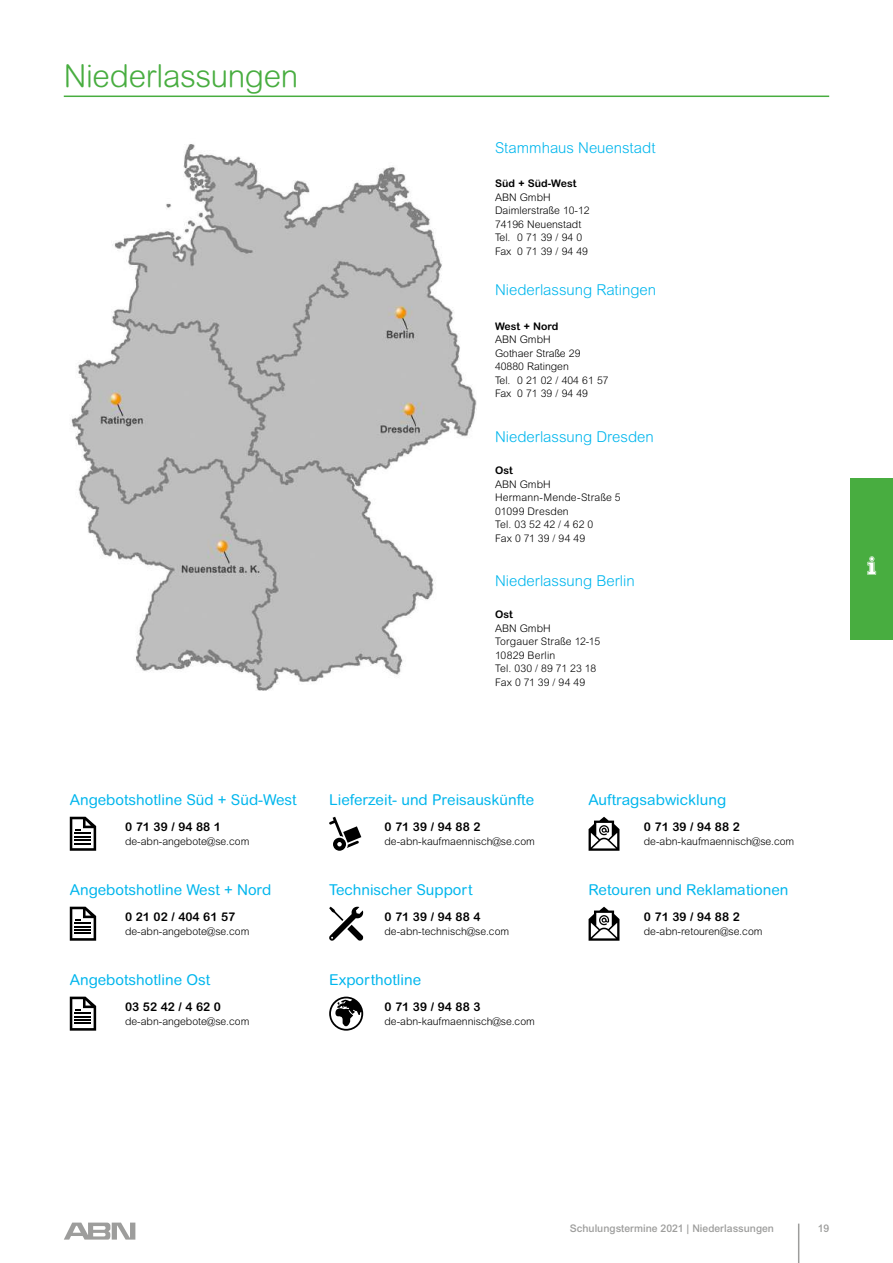
<style>
.page{position:relative;width:893px;height:1263px;background:#fff}
.page>*{position:absolute;margin:0;border:0;box-sizing:border-box;transform-origin:0 0}
.t1{font:300 31.5px "Arial Rounded MT Pro";letter-spacing:-.01em;color:#48ad40}
.t2{font:15px "Arial Rounded MT Pro";color:#00b6ed}
.t3{font:300 15px "Arial Rounded MT Pro";color:#00b6ed}
.t4{font:700 12px "Arial Rounded MT Pro";color:#000}
.t5{font:300 10.5px/13.5px "Arial Rounded MT Pro";color:#000}
.t6{font:500 10.5px "Arial MT Std";color:#9d9d9c}
.t7{font:700 10.5px "Arial Rounded MT Pro";color:#000}
</style>
<div class="page">
<hr style="left:64px;top:96px;width:765px;height:1px;background:#48ad40">
<svg style="left:64px;top:1222px;width:71px;height:17px"></svg>
<hr style="left:798px;top:1223px;width:1px;height:40px;background:#9d9d9c">
<svg style="left:70px;top:817px;width:26px;height:34px"></svg>
<svg style="left:329px;top:817px;width:32px;height:34px"></svg>
<svg style="left:589px;top:817px;width:30px;height:34px"></svg>
<svg style="left:70px;top:907px;width:26px;height:34px"></svg>
<svg style="left:329px;top:907px;width:34px;height:34px"></svg>
<svg style="left:589px;top:907px;width:30px;height:34px"></svg>
<svg style="left:70px;top:997px;width:26px;height:34px"></svg>
<svg style="left:329px;top:997px;width:34px;height:34px"></svg>
<img style="left:71px;top:144px;width:405px;height:547px">
<div style="left:850px;top:478px;width:43px;height:162px;background:#48ad40"></div>
<svg style="left:867px;top:556px;width:9px;height:19px"></svg>
<h1 class="t1" style="left:64px;top:58px;width:236px">Niederlassungen</h1>
<h2 class="t3" style="left:495px;top:139px;width:162px">Stammhaus Neuenstadt</h2>
<p class="t7" style="left:495px;top:177px;width:83px">Süd + Süd-West</p>
<p class="t5" style="left:495px;top:191px;width:96px">ABN GmbH<br>Daimlerstraße 10-12<br>74196 Neuenstadt<br>Tel. 0 71 39 / 94 0<br>Fax 0 71 39 / 94 49</p>
<h2 class="t3" style="left:495px;top:281px;width:162px">Niederlassung Ratingen</h2>
<p class="t7" style="left:495px;top:320px;width:65px">West + Nord</p>
<p class="t5" style="left:495px;top:333px;width:115px">ABN GmbH<br>Gothaer Straße 29<br>40880 Ratingen<br>Tel. 0 21 02 / 404 61 57<br>Fax 0 71 39 / 94 49</p>
<h2 class="t3" style="left:495px;top:428px;width:160px">Niederlassung Dresden</h2>
<p class="t7" style="left:495px;top:464px;width:19px">Ost</p>
<p class="t5" style="left:495px;top:477px;width:127px">ABN GmbH<br>Hermann-Mende-Straße 5<br>01099 Dresden<br>Tel. 03 52 42 / 4 62 0<br>Fax 0 71 39 / 94 49</p>
<h2 class="t3" style="left:495px;top:572px;width:141px">Niederlassung Berlin</h2>
<p class="t7" style="left:495px;top:608px;width:19px">Ost</p>
<p class="t5" style="left:495px;top:622px;width:107px">ABN GmbH<br>Torgauer Straße 12-15<br>10829 Berlin<br>Tel. 030 / 89 71 23 18<br>Fax 0 71 39 / 94 49</p>
<h2 class="t2" style="left:70px;top:791px;width:228px">Angebotshotline Süd + Süd-West</h2>
<h2 class="t2" style="left:329px;top:791px;width:207px">Lieferzeit- und Preisauskünfte</h2>
<h2 class="t2" style="left:589px;top:791px;width:139px">Auftragsabwicklung</h2>
<p class="t4" style="left:125px;top:820px;width:98px">0 71 39 / 94 88 1</p>
<p class="t5" style="left:125px;top:835px;width:126px">de-abn-angebote@se.com</p>
<p class="t4" style="left:384px;top:820px;width:98px">0 71 39 / 94 88 2</p>
<p class="t5" style="left:384px;top:835px;width:152px">de-abn-kaufmaennisch@se.com</p>
<p class="t4" style="left:644px;top:820px;width:98px">0 71 39 / 94 88 2</p>
<p class="t5" style="left:644px;top:835px;width:152px">de-abn-kaufmaennisch@se.com</p>
<h2 class="t2" style="left:70px;top:881px;width:203px">Angebotshotline West + Nord</h2>
<h2 class="t2" style="left:329px;top:881px;width:145px">Technischer Support</h2>
<h2 class="t2" style="left:589px;top:881px;width:201px">Retouren und Reklamationen</h2>
<p class="t4" style="left:125px;top:910px;width:112px">0 21 02 / 404 61 57</p>
<p class="t5" style="left:125px;top:925px;width:126px">de-abn-angebote@se.com</p>
<p class="t4" style="left:384px;top:910px;width:98px">0 71 39 / 94 88 4</p>
<p class="t5" style="left:384px;top:925px;width:126px">de-abn-technisch@se.com</p>
<p class="t4" style="left:644px;top:910px;width:98px">0 71 39 / 94 88 2</p>
<p class="t5" style="left:644px;top:925px;width:120px">de-abn-retouren@se.com</p>
<h2 class="t2" style="left:70px;top:970px;width:142px">Angebotshotline Ost</h2>
<h2 class="t2" style="left:329px;top:970px;width:93px">Exporthotline</h2>
<p class="t4" style="left:125px;top:1000px;width:98px">03 52 42 / 4 62 0</p>
<p class="t5" style="left:125px;top:1015px;width:126px">de-abn-angebote@se.com</p>
<p class="t4" style="left:384px;top:1000px;width:98px">0 71 39 / 94 88 3</p>
<p class="t5" style="left:384px;top:1015px;width:152px">de-abn-kaufmaennisch@se.com</p>
<p class="t6" style="left:570px;top:1222px;width:206px">Schulungstermine 2021 | Niederlassungen</p>
<p class="t6" style="left:818px;top:1222px;width:13px">19</p>
</div>
